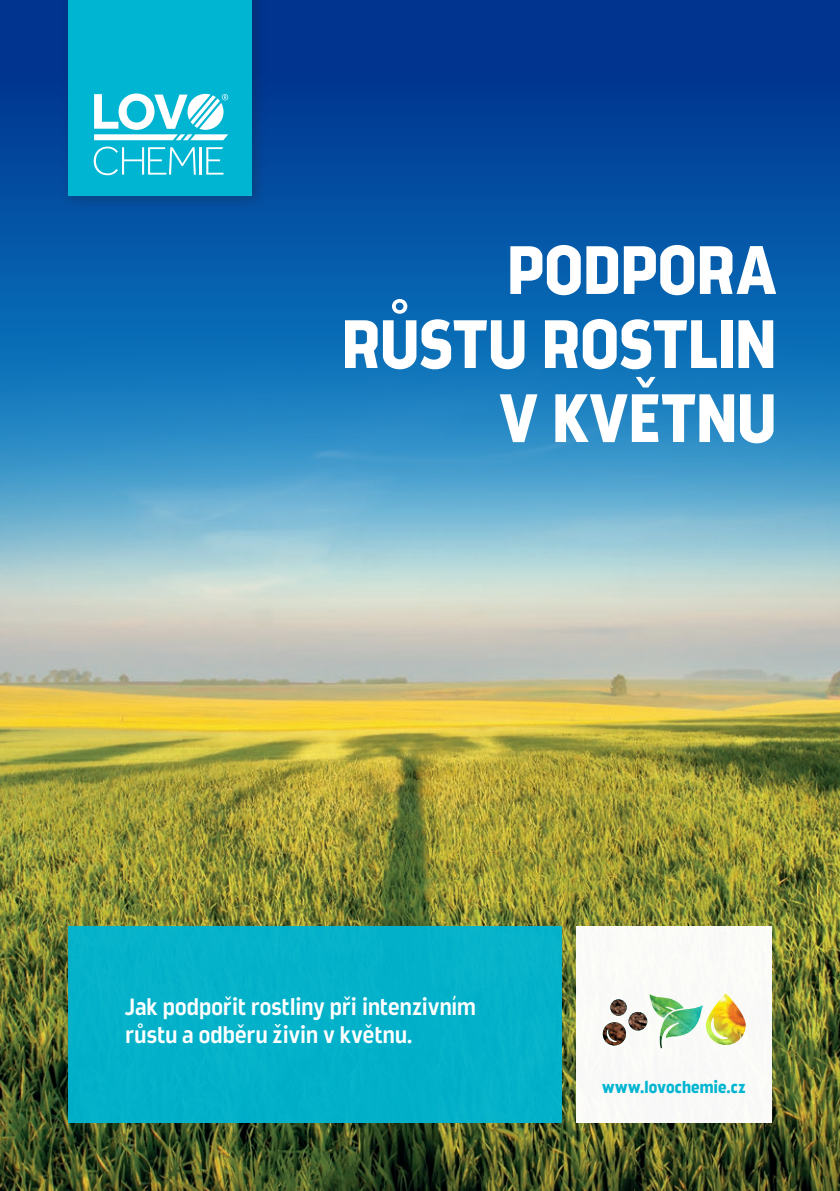
<style>
.page{position:relative;width:840px;height:1191px;background:#fff}
.page>*{position:absolute;margin:0;border:0;box-sizing:border-box;transform-origin:0 0}
.t1{font:700 58px/74px "Good News Sans";letter-spacing:.005em;color:#fff;text-align:right}
.t2{font:600 20px/28px "Good News Sans";letter-spacing:.01em;color:#fff}
.t3{font:700 14.4px "Good News Sans";letter-spacing:.01em;color:#00b5d1}
</style>
<div class="page">
<img style="left:0;top:597px;width:839px;height:594px">
<div style="left:0;top:0;width:839px;height:597px;background:#d1ddd3"></div>
<svg style="left:0;top:0;width:839px;height:584px;background:#2672b3"></svg>
<div style="left:60px;top:0;width:207px;height:211px;background:#231f20;opacity:.26"></div>
<div style="left:68px;top:0;width:184px;height:195px;background:#00b5d1"></div>
<svg style="left:94px;top:147px;width:102px;height:28px"></svg>
<hr style="left:199px;top:147px;width:2px;height:28px;background:#fff">
<svg style="left:206px;top:147px;width:17px;height:28px"></svg>
<svg style="left:94px;top:93px;width:134px;height:47px"></svg>
<div style="left:68px;top:926px;width:493px;height:196px;background:#03b1c9"></div>
<div style="left:576px;top:926px;width:195px;height:196px;background:#fafaf8"></div>
<img style="left:602px;top:993px;width:143px;height:55px">
<h1 class="t1" style="left:341px;top:237px;width:436px">PODPORA<br>RŮSTU ROSTLIN<br>V KVĚTNU</h1>
<p class="t2" style="left:125px;top:993px;width:351px">Jak podpořit rostliny při intenzivním růstu a odběru živin v květnu.</p>
<p class="t3" style="left:602px;top:1075px;width:145px">www.lovochemie.cz</p>
</div>
